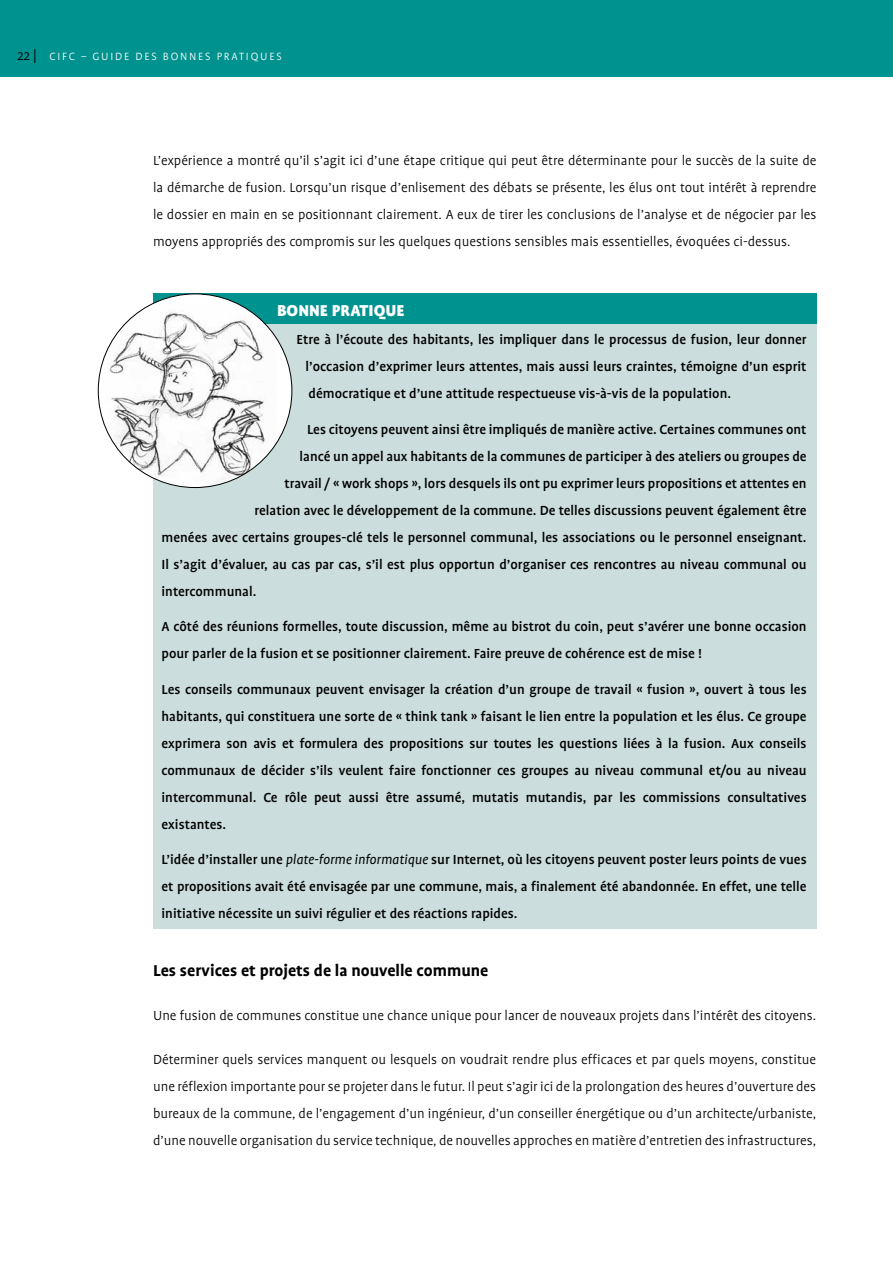
<style>
.page{position:relative;width:893px;height:1263px;background:#fff}
.page>*{position:absolute;margin:0;border:0;box-sizing:border-box;transform-origin:0 0}
.t1{font:700 18px "Profile";color:#000}
.t2{font:900 18px "Profile";color:#fff}
.t3{font:500 15px/27px "Profile";color:#000;text-align:justify}
.t4{font:300 15px/27px "Profile";color:#000;text-align:justify}
.t5{font:300 12px "Profile";letter-spacing:.15em;color:#fff}
.s1{font-size:15px;color:#000}
.s2{font-weight:400;font-style:italic}
</style>
<div class="page">
<div style="left:0;top:0;width:893px;height:77px;background:#00928f"></div>
<div style="left:153px;top:324px;width:663px;height:604px;background:#cbdddc"></div>
<div style="left:153px;top:293px;width:663px;height:31px;background:#00928f"></div>
<div style="left:98px;top:294px;width:194px;height:193px;background:#fff;border-radius:50%"></div>
<img style="left:103px;top:304px;width:173px;height:183px">
<p class="t5" style="left:17px;top:50px;width:266px"><span class="s1">22 |</span> CIFC – GUIDE DES BONNES PRATIQUES</p>
<p class="t4" style="left:153px;top:147px;width:665px">L’expérience a montré qu’il s’agit ici d’une étape critique qui peut être déterminante pour le succès de la suite de la démarche de fusion. Lorsqu’un risque d’enlisement des débats se présente, les élus ont tout intérêt à reprendre le dossier en main en se positionnant clairement. A eux de tirer les conclusions de l’analyse et de négocier par les moyens appropriés des compromis sur les quelques questions sensibles mais essentielles, évoquées ci-dessus.</p>
<p class="t2" style="left:277px;top:300px;width:129px">BONNE PRATIQUE</p>
<p class="t3" style="left:306px;top:326px;width:503px;text-indent:-9px">Etre à l’écoute des habitants, les impliquer dans le processus de fusion, leur donner l’occasion d’exprimer leurs attentes, mais aussi leurs craintes, témoigne d’un esprit démocratique et d’une attitude respectueuse vis-à-vis de la population.</p>
<p class="t3" style="left:307px;top:415px;width:501px">Les citoyens peuvent ainsi être impliqués de manière active. Certaines communes ont</p>
<p class="t3" style="left:300px;top:442px;width:508px">lancé un appel aux habitants de la communes de participer à des ateliers ou groupes de</p>
<p class="t3" style="left:285px;top:469px;width:524px">travail / « work shops », lors desquels ils ont pu exprimer leurs propositions et attentes en</p>
<p class="t3" style="left:255px;top:496px;width:553px">relation avec le développement de la commune. De telles discussions peuvent également être</p>
<p class="t3" style="left:162px;top:523px;width:646px">menées avec certains groupes-clé tels le personnel communal, les associations ou le personnel enseignant.</p>
<p class="t3" style="left:162px;top:550px;width:646px">Il s’agit d’évaluer, au cas par cas, s’il est plus opportun d’organiser ces rencontres au niveau communal ou</p>
<p class="t3" style="left:162px;top:577px;width:96px">intercommunal.</p>
<p class="t3" style="left:162px;top:613px;width:646px">A côté des réunions formelles, toute discussion, même au bistrot du coin, peut s’avérer une bonne occasion pour parler de la fusion et se positionner clairement. Faire preuve de cohérence est de mise !</p>
<p class="t3" style="left:162px;top:675px;width:647px">Les conseils communaux peuvent envisager la création d’un groupe de travail « fusion », ouvert à tous les habitants, qui constituera une sorte de « think tank » faisant le lien entre la population et les élus. Ce groupe exprimera son avis et formulera des propositions sur toutes les questions liées à la fusion. Aux conseils communaux de décider s’ils veulent faire fonctionner ces groupes au niveau communal et/ou au niveau intercommunal. Ce rôle peut aussi être assumé, mutatis mutandis, par les commissions consultatives existantes.</p>
<p class="t3" style="left:162px;top:846px;width:647px">L’idée d’installer une <span class="s2">plate-forme informatique</span> sur Internet, où les citoyens peuvent poster leurs points de vues et propositions avait été envisagée par une commune, mais, a finalement été abandonnée. En effet, une telle initiative nécessite un suivi régulier et des réactions rapides.</p>
<p class="t1" style="left:153px;top:961px;width:337px">Les services et projets de la nouvelle commune</p>
<p class="t4" style="left:153px;top:1002px;width:664px">Une fusion de communes constitue une chance unique pour lancer de nouveaux projets dans l’intérêt des citoyens.</p>
<p class="t4" style="left:153px;top:1046px;width:665px">Déterminer quels services manquent ou lesquels on voudrait rendre plus efficaces et par quels moyens, constitue une réflexion importante pour se projeter dans le futur. Il peut s’agir ici de la prolongation des heures d’ouverture des bureaux de la commune, de l’engagement d’un ingénieur, d’un conseiller énergétique ou d’un architecte/urbaniste, d’une nouvelle organisation du service technique, de nouvelles approches en matière d’entretien des infrastructures,</p>
</div>
